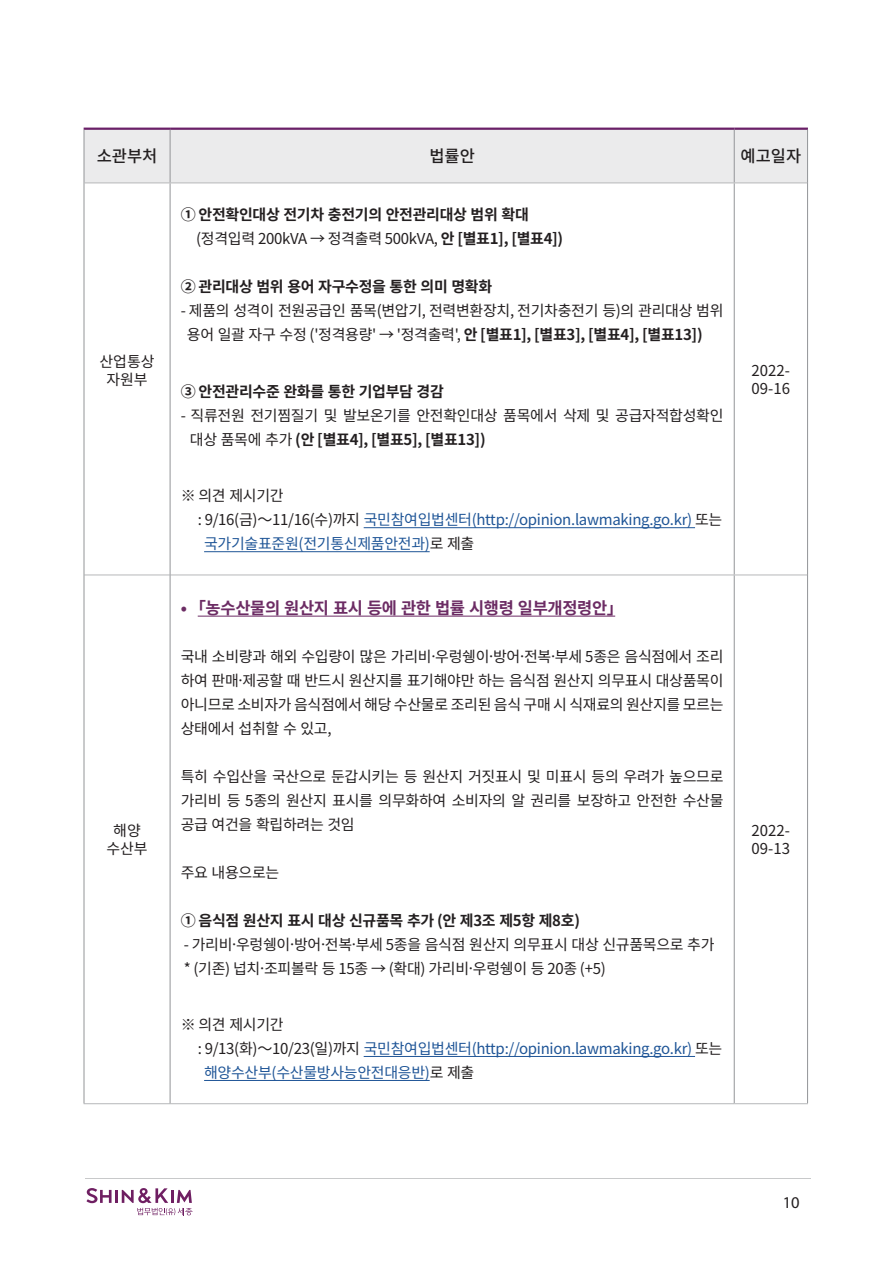
<style>
.page{position:relative;width:893px;height:1263px;background:#fff}
.page>*{position:absolute;margin:0;border:0;box-sizing:border-box;transform-origin:0 0}
.t1{font:700 16.5px "Noto Sans CJ Kkr";letter-spacing:-.02em;color:#6c2c64}
.t2{font:500 16.5px "Noto Sans CJ Kkr";color:#231f20}
.t3{font:16.5px "Myriad Pro";color:#231f20}
.t4{font:15px/24px "Noto Sans CJ Kkr";letter-spacing:-.02em;color:#231f20}
.t5{font:15px "Noto Sans CJ Kkr";letter-spacing:-.02em;color:#1f5597}
.t6{font:700 15px/24px "Noto Sans CJ Kkr";letter-spacing:-.02em;color:#231f20}
.s1{font-weight:400}
.s2{font-weight:700}
.s3{color:#231f20}
</style>
<div class="page">
<svg style="left:86px;top:1188px;width:107px;height:27px"></svg>
<hr style="left:85px;top:1178px;width:726px;height:1px;background:#c8c9ca">
<div style="left:85px;top:130px;width:722px;height:53px;background:#ebebec"></div>
<hr style="left:84px;top:575px;width:86px;height:1px;background:#b6b7b9">
<hr style="left:170px;top:575px;width:564px;height:1px;background:#b6b7b9">
<hr style="left:84px;top:1103px;width:86px;height:1px;background:#b6b7b9">
<hr style="left:170px;top:1103px;width:564px;height:1px;background:#b6b7b9">
<hr style="left:84px;top:128px;width:86px;height:2px;background:#6a2068">
<hr style="left:170px;top:128px;width:564px;height:2px;background:#6a2068">
<hr style="left:734px;top:128px;width:74px;height:2px;background:#6a2068">
<hr style="left:84px;top:130px;width:1px;height:53px;background:#939598">
<hr style="left:170px;top:130px;width:1px;height:53px;background:#939598">
<hr style="left:734px;top:130px;width:1px;height:53px;background:#939598">
<hr style="left:807px;top:130px;width:1px;height:53px;background:#939598">
<hr style="left:84px;top:183px;width:1px;height:392px;background:#939598">
<hr style="left:170px;top:183px;width:1px;height:392px;background:#939598">
<hr style="left:734px;top:183px;width:1px;height:392px;background:#939598">
<hr style="left:807px;top:183px;width:1px;height:392px;background:#939598">
<hr style="left:84px;top:575px;width:1px;height:528px;background:#939598">
<hr style="left:170px;top:575px;width:1px;height:528px;background:#939598">
<hr style="left:734px;top:575px;width:1px;height:528px;background:#939598">
<hr style="left:807px;top:575px;width:1px;height:528px;background:#939598">
<hr style="left:84px;top:183px;width:86px;height:1px;background:#b6b7b9">
<hr style="left:170px;top:183px;width:564px;height:1px;background:#b6b7b9">
<hr style="left:734px;top:183px;width:73px;height:1px;background:#b6b7b9">
<hr style="left:734px;top:575px;width:73px;height:1px;background:#b6b7b9">
<hr style="left:734px;top:1103px;width:74px;height:1px;background:#b6b7b9">
<hr style="left:364px;top:527px;width:331px;height:1px;background:#1f5597">
<hr style="left:204px;top:551px;width:226px;height:1px;background:#1f5597">
<hr style="left:198px;top:616px;width:417px;height:1px;background:#6c2c64">
<hr style="left:364px;top:1056px;width:331px;height:1px;background:#1f5597">
<hr style="left:204px;top:1080px;width:226px;height:1px;background:#1f5597">
<p class="t2" style="left:97px;top:147px;width:62px">소관부처</p>
<p class="t2" style="left:429px;top:147px;width:47px">법률안</p>
<p class="t2" style="left:740px;top:147px;width:62px">예고일자</p>
<p class="t4" style="left:99px;top:353px;width:57px;line-height:18px;text-align:center">산업통상 자원부</p>
<p class="t4" style="left:106px;top:822px;width:43px;line-height:18px;text-align:center">해양 수산부</p>
<p class="t6" style="left:196px;top:203px;width:369px;text-indent:-15px">① 안전확인대상 전기차 충전기의 안전관리대상 범위 확대 <span class="s1">(정격입력 200kVA → 정격출력 500kVA,</span> 안 [별표1], [별표4])</p>
<p class="t6" style="left:181px;top:275px;width:313px">② 관리대상 범위 용어 자구수정을 통한 의미 명확화</p>
<p class="t4" style="left:187px;top:299px;width:538px;text-indent:-6px">- 제품의 성격이 전원공급인 품목(변압기, 전력변환장치, 전기차충전기 등)의 관리대상 범위 용어 일괄 자구 수정 ('정격용량' → '정격출력', <span class="s2">안 [별표1], [별표3], [별표4], [별표13])</span></p>
<p class="t6" style="left:181px;top:380px;width:265px">③ 안전관리수준 완화를 통한 기업부담 경감</p>
<p class="t4" style="left:190px;top:404px;width:535px;text-indent:-9px">- 직류전원 전기찜질기 및 발보온기를 안전확인대상 품목에서 삭제 및 공급자적합성확인 대상 품목에 추가 <span class="s2">(안 [별표4], [별표5], [별표13])</span></p>
<p class="t4" style="left:181px;top:484px;width:104px">※ 의견 제시기간</p>
<p class="t5" style="left:198px;top:511px;width:526px"><span class="s3">: 9/16(금)～11/16(수)까지</span> 국민참여입법센터(http://opinion.lawmaking.go.kr) <span class="s3">또는</span></p>
<p class="t5" style="left:204px;top:535px;width:272px">국가기술표준원(전기통신제품안전과)<span class="s3">로 제출</span></p>
<p class="t1" style="left:181px;top:598px;width:444px">• ｢농수산물의 원산지 표시 등에 관한 법률 시행령 일부개정령안」</p>
<p class="t4" style="left:181px;top:644px;width:544px;text-align:justify">국내 소비량과 해외 수입량이 많은 가리비·우렁쉥이·방어·전복·부세 5종은 음식점에서 조리 하여 판매·제공할 때 반드시 원산지를 표기해야만 하는 음식점 원산지 의무표시 대상품목이 아니므로 소비자가 음식점에서 해당 수산물로 조리된 음식 구매 시 식재료의 원산지를 모르는 상태에서 섭취할 수 있고,</p>
<p class="t4" style="left:181px;top:764px;width:544px;text-align:justify">특히 수입산을 국산으로 둔갑시키는 등 원산지 거짓표시 및 미표시 등의 우려가 높으므로 가리비 등 5종의 원산지 표시를 의무화하여 소비자의 알 권리를 보장하고 안전한 수산물 공급 여건을 확립하려는 것임</p>
<p class="t4" style="left:181px;top:860px;width:100px">주요 내용으로는</p>
<p class="t6" style="left:181px;top:908px;width:401px">① 음식점 원산지 표시 대상 신규품목 추가 (안 제3조 제5항 제8호)</p>
<p class="t4" style="left:184px;top:932px;width:532px">- 가리비·우렁쉥이·방어·전복·부세 5종을 음식점 원산지 의무표시 대상 신규품목으로 추가 * (기존) 넙치·조피볼락 등 15종 → (확대) 가리비·우렁쉥이 등 20종 (+5)</p>
<p class="t4" style="left:181px;top:1013px;width:104px">※ 의견 제시기간</p>
<p class="t5" style="left:198px;top:1040px;width:526px"><span class="s3">: 9/13(화)～10/23(일)까지</span> 국민참여입법센터(http://opinion.lawmaking.go.kr) <span class="s3">또는</span></p>
<p class="t5" style="left:204px;top:1064px;width:272px">해양수산부(수산물방사능안전대응반)<span class="s3">로 제출</span></p>
<p class="t4" style="left:752px;top:362px;width:40px;line-height:18px">2022-<br>09-16</p>
<p class="t4" style="left:752px;top:822px;width:40px;line-height:18px">2022-<br>09-13</p>
<p class="t3" style="left:783px;top:1192px;width:18px">10</p>
</div>
